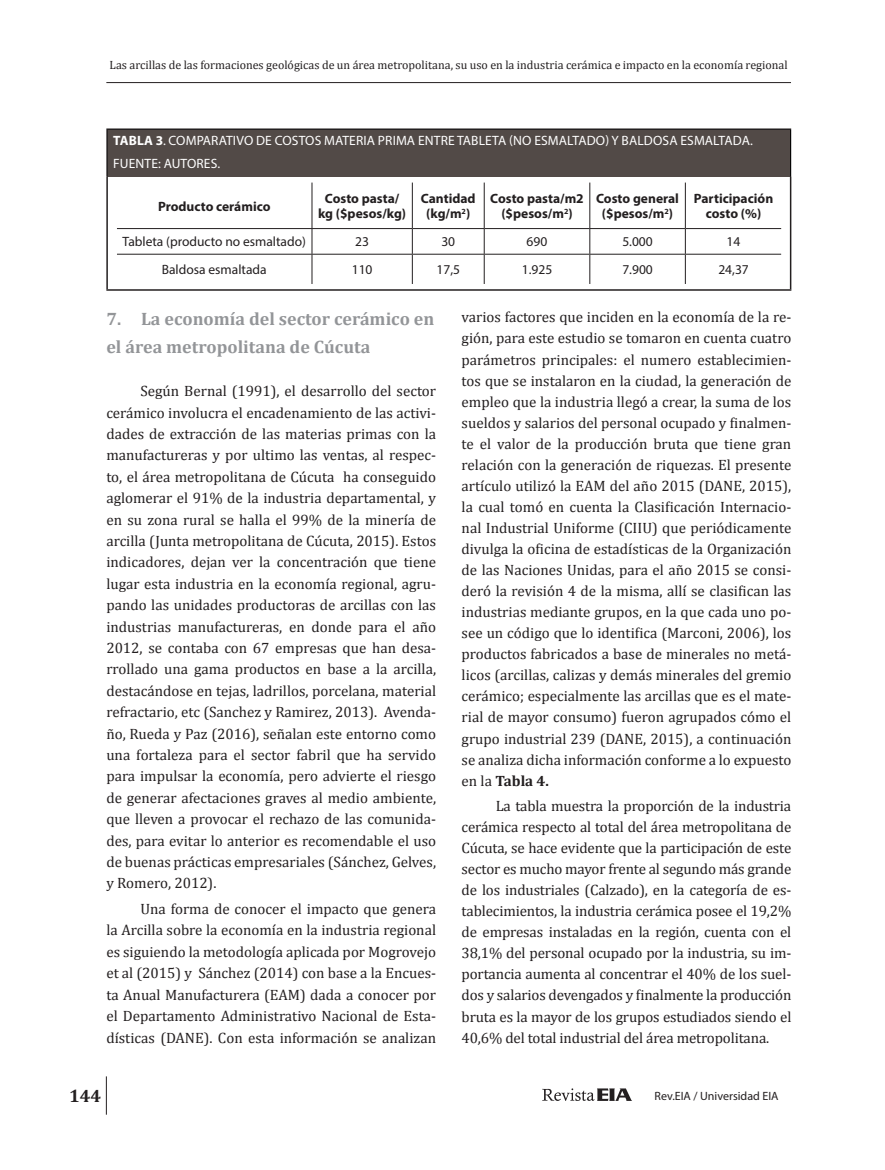
<style>
.page{position:relative;width:885px;height:1170px;background:#fff}
.page>*{position:absolute;margin:0;border:0;box-sizing:border-box;transform-origin:0 0}
.t1{font:700 18px/29px "Cambria";color:#939598}
.t2{font:700 18px "Cambria";color:#231f20}
.t3{font:15px/21px "Cambria";color:#231f20;text-align:justify}
.t4{font:700 13.5px/15.5px "Myriad Pro";color:#231f20;text-align:center}
.t5{font:13.5px/22.2px "Myriad Pro";letter-spacing:.01em;color:#fff}
.t6{font:13.5px "Myriad Pro";color:#231f20}
.t7{font:12px "Cambria";color:#231f20}
.t8{font:12px "Myriad Pro";color:#231f20}
.s1{font-weight:700}
</style>
<div class="page">
<hr style="left:106px;top:82px;width:684px;height:1px;background:#231f20">
<hr style="left:106px;top:1076px;width:1px;height:38px;background:#231f20">
<svg style="left:542px;top:1088px;width:90px;height:12px"></svg>
<div style="left:107px;top:129px;width:683px;height:47px;background:#524a47"></div>
<hr style="left:106px;top:176px;width:2px;height:113px;background:#231f20">
<hr style="left:789px;top:176px;width:2px;height:113px;background:#231f20">
<hr style="left:106px;top:289px;width:685px;height:2px;background:#231f20">
<hr style="left:106px;top:130px;width:2px;height:46px;background:#231f20">
<hr style="left:106px;top:128px;width:685px;height:2px;background:#231f20">
<hr style="left:790px;top:130px;width:1px;height:46px;background:#000">
<hr style="left:311px;top:182px;width:1px;height:46px;background:#231f20">
<hr style="left:412px;top:182px;width:1px;height:46px;background:#231f20">
<hr style="left:484px;top:182px;width:1px;height:46px;background:#231f20">
<hr style="left:589px;top:182px;width:1px;height:46px;background:#231f20">
<hr style="left:685px;top:182px;width:1px;height:46px;background:#231f20">
<hr style="left:117px;top:228px;width:195px;height:1px;background:#231f20">
<hr style="left:312px;top:228px;width:100px;height:1px;background:#231f20">
<svg style="left:311px;top:229px;width:1px;height:25px"></svg>
<hr style="left:412px;top:228px;width:72px;height:1px;background:#231f20">
<svg style="left:412px;top:229px;width:1px;height:25px"></svg>
<hr style="left:484px;top:228px;width:105px;height:1px;background:#231f20">
<svg style="left:484px;top:229px;width:1px;height:25px"></svg>
<hr style="left:589px;top:228px;width:96px;height:1px;background:#231f20">
<svg style="left:589px;top:229px;width:1px;height:25px"></svg>
<hr style="left:685px;top:228px;width:96px;height:1px;background:#231f20">
<svg style="left:685px;top:229px;width:1px;height:25px"></svg>
<hr style="left:117px;top:254px;width:195px;height:1px;background:#231f20">
<hr style="left:312px;top:254px;width:100px;height:1px;background:#231f20">
<hr style="left:311px;top:254px;width:1px;height:30px;background:#231f20">
<hr style="left:412px;top:254px;width:72px;height:1px;background:#231f20">
<hr style="left:412px;top:254px;width:1px;height:30px;background:#231f20">
<hr style="left:484px;top:254px;width:105px;height:1px;background:#231f20">
<hr style="left:484px;top:254px;width:1px;height:30px;background:#231f20">
<hr style="left:589px;top:254px;width:96px;height:1px;background:#231f20">
<hr style="left:589px;top:254px;width:1px;height:30px;background:#231f20">
<hr style="left:685px;top:254px;width:96px;height:1px;background:#231f20">
<hr style="left:685px;top:254px;width:1px;height:30px;background:#231f20">
<p class="t7" style="left:110px;top:58px;width:679px">Las arcillas de las formaciones geológicas de un área metropolitana, su uso en la industria cerámica e impacto en la economía regional</p>
<p class="t5" style="left:113px;top:129px;width:641px"><span class="s1">TABLA 3</span>. COMPARATIVO DE COSTOS MATERIA PRIMA ENTRE TABLETA (NO ESMALTADO) Y BALDOSA ESMALTADA.<br>FUENTE: AUTORES.</p>
<p class="t4" style="left:158px;top:198px;width:114px">Producto cerámico</p>
<p class="t4" style="left:318px;top:190px;width:89px">Costo pasta/ kg ($pesos/kg)</p>
<p class="t4" style="left:421px;top:190px;width:56px">Cantidad (kg/m<sup>2</sup>)</p>
<p class="t4" style="left:490px;top:190px;width:95px">Costo pasta/m2 ($pesos/m<sup>2</sup>)</p>
<p class="t4" style="left:596px;top:190px;width:84px">Costo general ($pesos/m<sup>2</sup>)</p>
<p class="t4" style="left:693px;top:190px;width:81px">Participación costo (%)</p>
<p class="t6" style="left:122px;top:233px;width:185px">Tableta (producto no esmaltado)</p>
<p class="t6" style="left:355px;top:233px;width:15px">23</p>
<p class="t6" style="left:441px;top:233px;width:15px">30</p>
<p class="t6" style="left:526px;top:233px;width:22px">690</p>
<p class="t6" style="left:622px;top:233px;width:32px">5.000</p>
<p class="t6" style="left:726px;top:233px;width:15px">14</p>
<p class="t6" style="left:162px;top:261px;width:106px">Baldosa esmaltada</p>
<p class="t6" style="left:352px;top:261px;width:22px">110</p>
<p class="t6" style="left:436px;top:261px;width:25px">17,5</p>
<p class="t6" style="left:521px;top:261px;width:32px">1.925</p>
<p class="t6" style="left:622px;top:261px;width:32px">7.900</p>
<p class="t6" style="left:718px;top:261px;width:32px">24,37</p>
<p class="t1" style="left:106px;top:303px;width:329px">7. La economía del sector cerámico en el área metropolitana de Cúcuta</p>
<p class="t3" style="left:106px;top:380px;width:331px;line-height:21.5px;text-indent:34px">Según Bernal (1991), el desarrollo del sector cerámico involucra el encadenamiento de las activi&shy;dades de extracción de las materias primas con la manufactureras y por ultimo las ventas, al respec&shy;to, el área metropolitana de Cúcuta ha conseguido aglomerar el 91% de la industria departamental, y en su zona rural se halla el 99% de la minería de arcilla (Junta metropolitana de Cúcuta, 2015). Estos indicadores, dejan ver la concentración que tiene lugar esta industria en la economía regional, agru&shy;pando las unidades productoras de arcillas con las industrias manufactureras, en donde para el año 2012, se contaba con 67 empresas que han desa&shy;rrollado una gama productos en base a la arcilla, destacándose en tejas, ladrillos, porcelana, material refractario, etc (Sanchez y Ramirez, 2013). Avenda&shy;ño, Rueda y Paz (2016), señalan este entorno como una fortaleza para el sector fabril que ha servido para impulsar la economía, pero advierte el riesgo de generar afectaciones graves al medio ambiente, que lleven a provocar el rechazo de las comunida&shy;des, para evitar lo anterior es recomendable el uso de buenas prácticas empresariales (Sánchez, Gelves, y Romero, 2012).</p>
<p class="t3" style="left:106px;top:898px;width:331px;line-height:21.5px;text-indent:34px">Una forma de conocer el impacto que genera la Arcilla sobre la economía en la industria regional es siguiendo la metodología aplicada por Mogrovejo et al (2015) y Sánchez (2014) con base a la Encues&shy;ta Anual Manufacturera (EAM) dada a conocer por el Departamento Administrativo Nacional de Esta&shy;dísticas (DANE). Con esta información se analizan</p>
<p class="t2" style="left:69px;top:1082px;width:33px">144</p>
<p class="t3" style="left:461px;top:307px;width:331px">varios factores que inciden en la economía de la re&shy;gión, para este estudio se tomaron en cuenta cuatro parámetros principales: el numero establecimien&shy;tos que se instalaron en la ciudad, la generación de empleo que la industria llegó a crear, la suma de los sueldos y salarios del personal ocupado y finalmen&shy;te el valor de la producción bruta que tiene gran relación con la generación de riquezas. El presente artículo utilizó la EAM del año 2015 (DANE, 2015), la cual tomó en cuenta la Clasificación Internacio&shy;nal Industrial Uniforme (CIIU) que periódicamente divulga la oficina de estadísticas de la Organización de las Naciones Unidas, para el año 2015 se consi&shy;deró la revisión 4 de la misma, allí se clasifican las industrias mediante grupos, en la que cada uno po&shy;see un código que lo identifica (Marconi, 2006), los productos fabricados a base de minerales no metá&shy;licos (arcillas, calizas y demás minerales del gremio cerámico; especialmente las arcillas que es el mate&shy;rial de mayor consumo) fueron agrupados cómo el grupo industrial 239 (DANE, 2015), a continuación se analiza dicha información conforme a lo expuesto en la <span class="s1">Tabla 4.</span></p>
<p class="t3" style="left:461px;top:795px;width:331px;text-indent:34px">La tabla muestra la proporción de la industria cerámica respecto al total del área metropolitana de Cúcuta, se hace evidente que la participación de este sector es mucho mayor frente al segundo más grande de los industriales (Calzado), en la categoría de es&shy;tablecimientos, la industria cerámica posee el 19,2% de empresas instaladas en la región, cuenta con el 38,1% del personal ocupado por la industria, su im&shy;portancia aumenta al concentrar el 40% de los suel&shy;dos y salarios devengados y finalmente la producción bruta es la mayor de los grupos estudiados siendo el 40,6% del total industrial del área metropolitana.</p>
<p class="t8" style="left:654px;top:1087px;width:125px">Rev.EIA / Universidad EIA</p>
</div>
